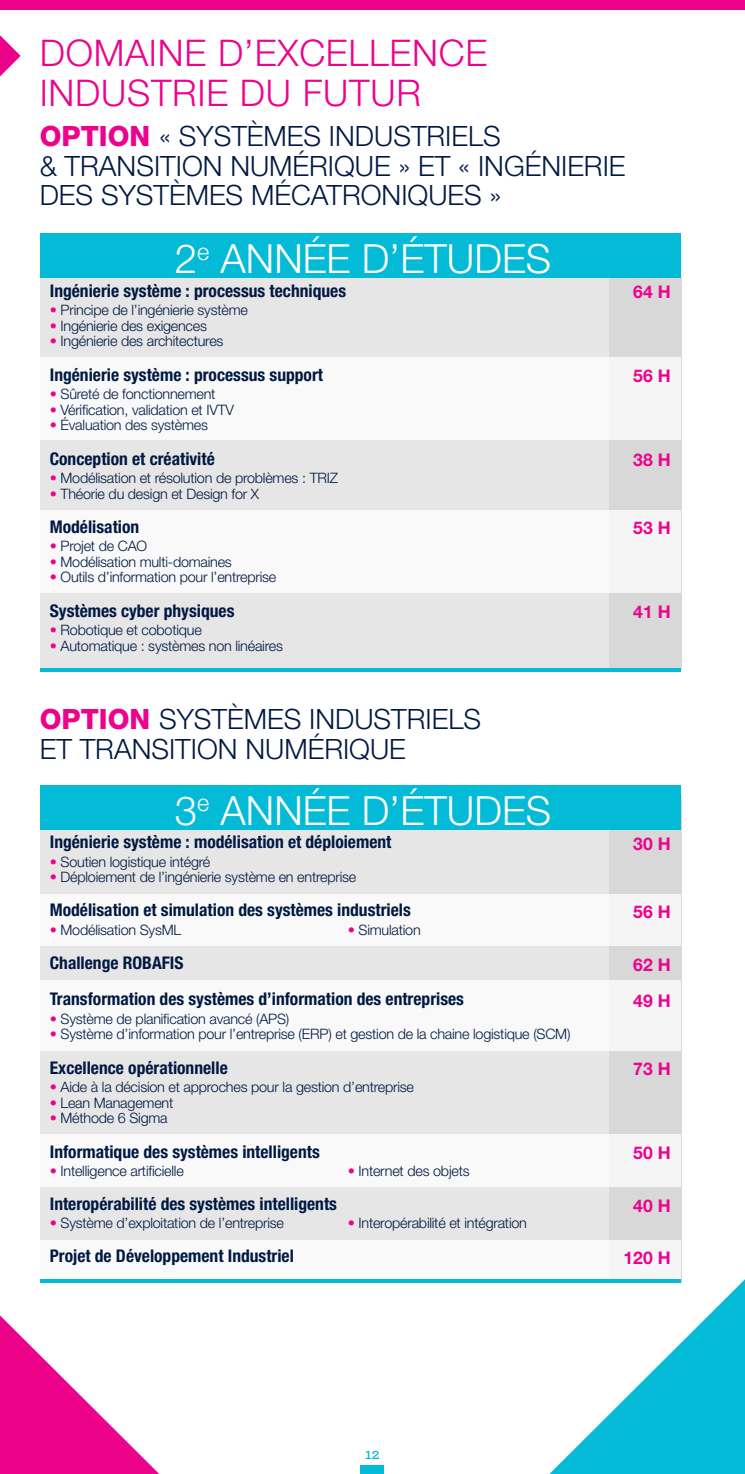
<style>
.page{position:relative;width:745px;height:1474px;background:#fff}
.page>*{position:absolute;margin:0;border:0;box-sizing:border-box;transform-origin:0 0}
.t1{font:300 40.25px "Helvetica Neue LT Std";color:#fff}
.t2{font:300 36.75px/40.2px "Helvetica Neue LT Std";letter-spacing:.02em;color:#ed028c}
.t3{font:300 28px/29.8px "Helvetica Neue LT Std";color:#001942}
.t4{font:700 condensed 17.5px "Helvetica Neue LT Std";color:#001942}
.t5{font:700 17.5px "Helvetica Neue LT Std";color:#ed028c}
.t6{font:600 15.75px "Archer";color:#03bbd7}
.t7{font:300 14.35px "Helvetica Neue LT Std";letter-spacing:-.015em;color:#001942}
.s1{font-weight:800;color:#ed028c}
.s2{color:#ed028c}
</style>
<div class="page">
<div style="left:0;top:0;width:744px;height:10px;background:#ed028c"></div>
<div style="left:360px;top:1464px;width:24px;height:9px;background:#03bbd7"></div>
<div style="left:41px;top:233px;width:640px;height:435px;background:#e7e6e7"></div>
<div style="left:608px;top:278px;width:73px;height:390px;background:#d8d8d9"></div>
<div style="left:41px;top:233px;width:640px;height:45px;background:#03bbd7"></div>
<div style="left:41px;top:357px;width:640px;height:83px;background:#fff"></div>
<div style="left:41px;top:509px;width:640px;height:83px;background:#fff"></div>
<hr style="left:41px;top:668px;width:640px;height:4px;background:#03bbd7">
<div style="left:41px;top:785px;width:640px;height:495px;background:#e7e6e7"></div>
<div style="left:608px;top:794px;width:73px;height:488px;background:#d8d8d9"></div>
<div style="left:41px;top:894px;width:640px;height:51px;background:#fff"></div>
<div style="left:41px;top:980px;width:640px;height:70px;background:#fff"></div>
<div style="left:41px;top:1134px;width:640px;height:52px;background:#fff"></div>
<div style="left:41px;top:1240px;width:640px;height:39px;background:#fff"></div>
<div style="left:41px;top:785px;width:640px;height:44px;background:#03bbd7"></div>
<hr style="left:41px;top:1279px;width:640px;height:3px;background:#03bbd7">
<svg style="left:0;top:1315px;width:158px;height:158px"></svg>
<svg style="left:549px;top:1279px;width:195px;height:194px"></svg>
<svg style="left:0;top:35px;width:21px;height:41px"></svg>
<h2 class="t2" style="left:40px;top:32px;width:448px">DOMAINE D’EXCELLENCE<br>INDUSTRIE DU FUTUR</h2>
<h3 class="t3" style="left:40px;top:120px;width:587px"><span class="s1">OPTION</span> « SYSTÈMES INDUSTRIELS<br>&amp; TRANSITION NUMÉRIQUE » ET « INGÉNIERIE<br>DES SYSTÈMES MÉCATRONIQUES »</h3>
<h1 class="t1" style="left:175px;top:234px;width:378px">2<sup>e</sup> ANNÉE D’ÉTUDES</h1>
<p class="t4" style="left:50px;top:280px;width:297px">Ingénierie système : processus techniques</p>
<p class="t5" style="left:633px;top:281px;width:39px">64 H</p>
<p class="t7" style="left:50px;top:301px;width:199px"><span class="s2">•</span> Principe de l’ingénierie système</p>
<p class="t7" style="left:50px;top:317px;width:159px"><span class="s2">•</span> Ingénierie des exigences</p>
<p class="t7" style="left:50px;top:332px;width:175px"><span class="s2">•</span> Ingénierie des architectures</p>
<p class="t4" style="left:50px;top:364px;width:274px">Ingénierie système : processus support</p>
<p class="t5" style="left:633px;top:365px;width:39px">56 H</p>
<p class="t7" style="left:50px;top:385px;width:167px"><span class="s2">•</span> Sûreté de fonctionnement</p>
<p class="t7" style="left:50px;top:401px;width:185px"><span class="s2">•</span> Vérification, validation et IVTV</p>
<p class="t7" style="left:50px;top:416px;width:160px"><span class="s2">•</span> Évaluation des systèmes</p>
<p class="t4" style="left:50px;top:447px;width:166px">Conception et créativité</p>
<p class="t5" style="left:633px;top:449px;width:39px">38 H</p>
<p class="t7" style="left:50px;top:469px;width:289px"><span class="s2">•</span> Modélisation et résolution de problèmes : TRIZ</p>
<p class="t7" style="left:50px;top:484px;width:211px"><span class="s2">•</span> Théorie du design et Design for X</p>
<p class="t4" style="left:50px;top:516px;width:91px">Modélisation</p>
<p class="t5" style="left:633px;top:517px;width:39px">53 H</p>
<p class="t7" style="left:50px;top:537px;width:99px"><span class="s2">•</span> Projet de CAO</p>
<p class="t7" style="left:50px;top:553px;width:183px"><span class="s2">•</span> Modélisation multi-domaines</p>
<p class="t7" style="left:50px;top:568px;width:228px"><span class="s2">•</span> Outils d’information pour l’entreprise</p>
<p class="t4" style="left:50px;top:599px;width:186px">Systèmes cyber physiques</p>
<p class="t5" style="left:633px;top:601px;width:39px">41 H</p>
<p class="t7" style="left:50px;top:621px;width:153px"><span class="s2">•</span> Robotique et cobotique</p>
<p class="t7" style="left:50px;top:636px;width:234px"><span class="s2">•</span> Automatique : systèmes non linéaires</p>
<h3 class="t3" style="left:40px;top:703px;width:442px"><span class="s1">OPTION</span> SYSTÈMES INDUSTRIELS<br>ET TRANSITION NUMÉRIQUE</h3>
<h1 class="t1" style="left:175px;top:785px;width:378px">3<sup>e</sup> ANNÉE D’ÉTUDES</h1>
<p class="t4" style="left:50px;top:831px;width:343px">Ingénierie système : modélisation et déploiement</p>
<p class="t5" style="left:633px;top:833px;width:39px">30 H</p>
<p class="t7" style="left:50px;top:852px;width:162px"><span class="s2">•</span> Soutien logistique intégré</p>
<p class="t7" style="left:50px;top:868px;width:308px"><span class="s2">•</span> Déploiement de l’ingénierie système en entreprise</p>
<p class="t4" style="left:50px;top:899px;width:362px">Modélisation et simulation des systèmes industriels</p>
<p class="t5" style="left:633px;top:901px;width:39px">56 H</p>
<p class="t7" style="left:50px;top:920px;width:133px"><span class="s2">•</span> Modélisation SysML</p>
<p class="t7" style="left:347px;top:920px;width:74px"><span class="s2">•</span> Simulation</p>
<p class="t4" style="left:50px;top:952px;width:135px">Challenge ROBAFIS</p>
<p class="t5" style="left:633px;top:953px;width:39px">62 H</p>
<p class="t4" style="left:50px;top:988px;width:415px">Transformation des systèmes d’information des entreprises</p>
<p class="t5" style="left:633px;top:990px;width:39px">49 H</p>
<p class="t7" style="left:50px;top:1009px;width:241px"><span class="s2">•</span> Système de planification avancé (APS)</p>
<p class="t7" style="left:50px;top:1025px;width:522px"><span class="s2">•</span> Système d’information pour l’entreprise (ERP) et gestion de la chaine logistique (SCM)</p>
<p class="t4" style="left:50px;top:1056px;width:179px">Excellence opérationnelle</p>
<p class="t5" style="left:633px;top:1058px;width:39px">73 H</p>
<p class="t7" style="left:50px;top:1077px;width:365px"><span class="s2">•</span> Aide à la décision et approches pour la gestion d’entreprise</p>
<p class="t7" style="left:50px;top:1093px;width:125px"><span class="s2">•</span> Lean Management</p>
<p class="t7" style="left:50px;top:1109px;width:119px"><span class="s2">•</span> Méthode 6 Sigma</p>
<p class="t4" style="left:50px;top:1140px;width:271px">Informatique des systèmes intelligents</p>
<p class="t5" style="left:633px;top:1142px;width:39px">50 H</p>
<p class="t7" style="left:50px;top:1161px;width:135px"><span class="s2">•</span> Intelligence artificielle</p>
<p class="t7" style="left:347px;top:1161px;width:123px"><span class="s2">•</span> Internet des objets</p>
<p class="t4" style="left:50px;top:1193px;width:288px">Interopérabilité des systèmes intelligents</p>
<p class="t5" style="left:633px;top:1194px;width:39px">40 H</p>
<p class="t7" style="left:50px;top:1214px;width:236px"><span class="s2">•</span> Système d’exploitation de l’entreprise</p>
<p class="t7" style="left:347px;top:1214px;width:180px"><span class="s2">•</span> Interopérabilité et intégration</p>
<p class="t4" style="left:50px;top:1245px;width:245px">Projet de Développement Industriel</p>
<p class="t5" style="left:623px;top:1246px;width:49px">120 H</p>
<p class="t6" style="left:365px;top:1441px;width:16px">12</p>
</div>
